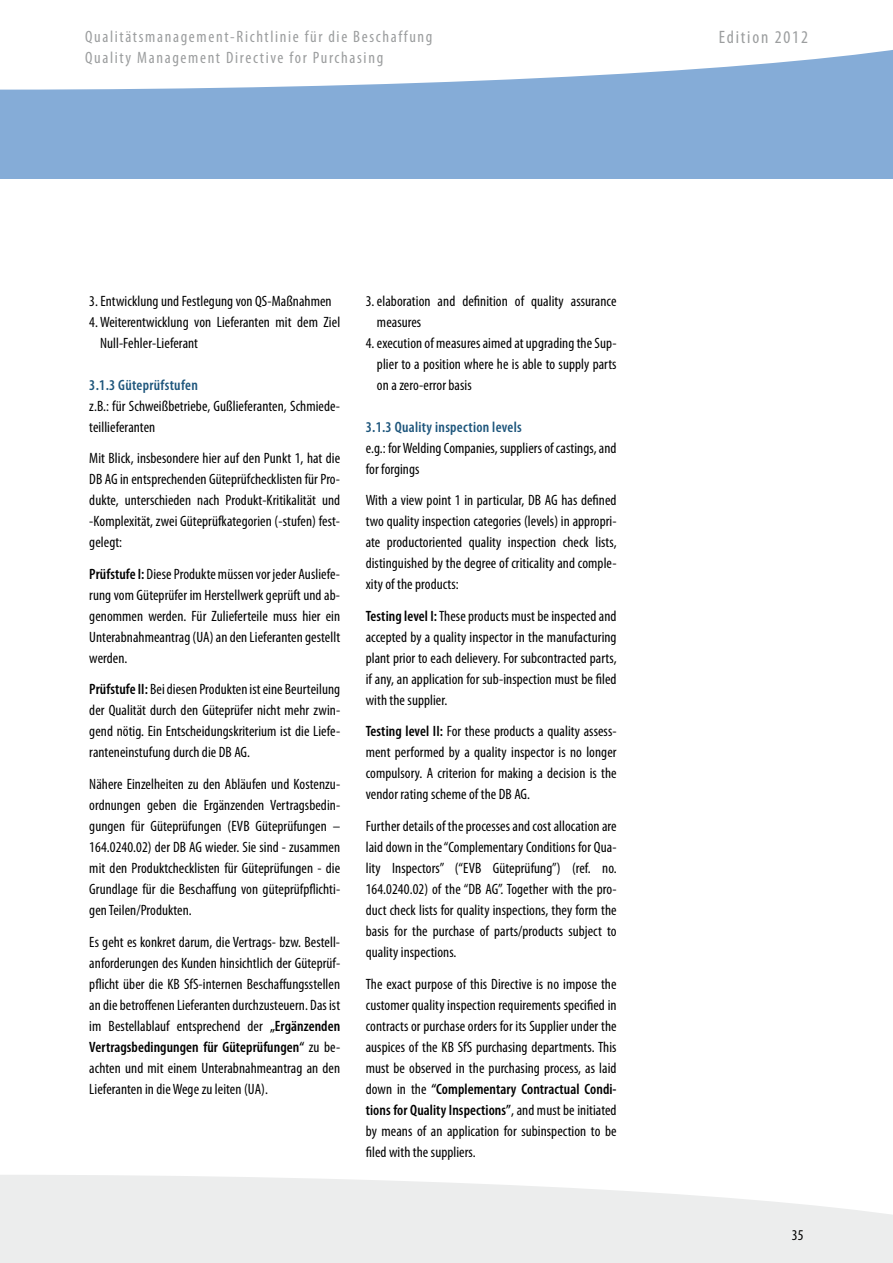
<style>
.page{position:relative;width:893px;height:1263px;background:#fff}
.page>*{position:absolute;margin:0;border:0;box-sizing:border-box;transform-origin:0 0}
.t1{font:condensed 18px "Myriad Pro";letter-spacing:.1em;color:#9c9e9f}
.t2{font:condensed 16.5px/21px "Myriad Pro";letter-spacing:.1em;color:#9c9e9f}
.t3{font:condensed 15px/21px "Myriad Pro";letter-spacing:.005em;color:#000;text-align:justify}
.t4{font:600 condensed 15px "Myriad Pro";letter-spacing:.02em;color:#1e567c}
.s1{font-weight:600}
</style>
<div class="page">
<div style="left:0;top:45px;width:893px;height:134px;background:#85acd7"></div>
<svg style="left:0;top:45px;width:893px;height:45px;fill:#fff"></svg>
<svg style="left:0;top:1175px;width:893px;height:88px;background:#eeefef"></svg>
<p class="t2" style="left:85px;top:26px;width:349px">Qualitätsmanagement-Richtlinie für die Beschaffung<br>Quality Management Directive for Purchasing</p>
<p class="t1" style="left:719px;top:26px;width:91px">Edition 2012</p>
<p class="t3" style="left:89px;top:290px;width:244px">3. Entwicklung und Festlegung von QS-Maßnahmen</p>
<p class="t3" style="left:100px;top:311px;width:242px;text-indent:-11px">4. Weiterentwicklung von Lieferanten mit dem Ziel<br>Null-Fehler-Lieferant</p>
<p class="t4" style="left:89px;top:376px;width:110px">3.1.3 Güteprüfstufen</p>
<p class="t3" style="left:89px;top:395px;width:252px">z.B.: für Schweißbetriebe, Gußlieferanten, Schmiede&shy;teillieferanten</p>
<p class="t3" style="left:89px;top:448px;width:252px">Mit Blick, insbesondere hier auf den Punkt 1, hat die DB AG in entsprechenden Güteprüfchecklisten für Pro&shy;dukte, unterschieden nach Produkt-Kritikalität und -Komplexität, zwei Güteprüfkategorien (-stufen) fest&shy;gelegt:</p>
<p class="t3" style="left:89px;top:563px;width:252px"><span class="s1">PrüfstufeI:</span> Diese Produkte müssen vor jeder Ausliefe&shy;rung vom Güteprüfer im Herstellwerk geprüft und ab&shy;genommen werden. Für Zulieferteile muss hier ein Unterabnahmeantrag (UA) an den Lieferanten gestellt werden.</p>
<p class="t3" style="left:89px;top:679px;width:252px"><span class="s1">PrüfstufeII:</span> Bei diesen Produkten ist eine Beurteilung der Qualität durch den Güteprüfer nicht mehr zwin&shy;gend nötig. Ein Entscheidungskriterium ist die Liefe&shy;ranteneinstufung durch die DB AG.</p>
<p class="t3" style="left:89px;top:773px;width:252px">Nähere Einzelheiten zu den Abläufen und Kostenzu&shy;ordnungen geben die Ergänzenden Vertragsbedin&shy;gungen für Güteprüfungen (EVB Güteprüfungen – 164.0240.02) der DB AG wieder. Sie sind - zusammen mit den Produktchecklisten für Güteprüfungen - die Grundlage für die Beschaffung von güteprüfpflichti&shy;gen Teilen/Produkten.</p>
<p class="t3" style="left:89px;top:931px;width:252px">Es geht es konkret darum, die Vertrags- bzw. Bestell&shy;anforderungen des Kunden hinsichtlich der Güteprüf&shy;pflicht über die KB SfS-internen Beschaffungsstellen an die betroffenen Lieferanten durchzusteuern. Das ist im Bestellablauf entsprechend der <span class="s1">„Ergänzenden Vertragsbedingungen für Güteprüfungen“</span> zu be&shy;achten und mit einem Unterabnahmeantrag an den Lieferanten in die Wege zu leiten (UA).</p>
<p class="t3" style="left:377px;top:290px;width:241px;text-indent:-11px">3. elaboration and definition of quality assurance measures</p>
<p class="t3" style="left:377px;top:332px;width:241px;text-indent:-11px">4. execution of measures aimed at upgrading the Sup&shy;plier to a position where he is able to supply parts on a zero-error basis</p>
<p class="t4" style="left:366px;top:418px;width:158px">3.1.3 Quality inspection levels</p>
<p class="t3" style="left:366px;top:437px;width:252px">e.g.: for Welding Companies, suppliers of castings, and for forgings</p>
<p class="t3" style="left:366px;top:490px;width:252px">With a view point 1 in particular, DB AG has defined two quality inspection categories (levels) in appropri&shy;ate productoriented quality inspection check lists, distinguished by the degree of criticality and comple&shy;xity of the products:</p>
<p class="t3" style="left:366px;top:605px;width:252px"><span class="s1">Testing level I:</span> These products must be inspected and accepted by a quality inspector in the manufacturing plant prior to each delievery. For subcontracted parts, if any, an application for sub-inspection must be filed with the supplier.</p>
<p class="t3" style="left:366px;top:721px;width:252px"><span class="s1">Testing level II:</span> For these products a quality assess&shy;ment performed by a quality inspector is no longer compulsory. A criterion for making a decision is the vendor rating scheme of the DB AG.</p>
<p class="t3" style="left:366px;top:815px;width:252px">Further details of the processes and cost allocation are laid down in the “Complementary Conditions for Qua&shy;lity Inspectors” (“EVB Güteprüfung”) (ref. no.<br>164.0240.02) of the “DB AG”. Together with the pro&shy;duct check lists for quality inspections, they form the basis for the purchase of parts/products subject to quality inspections.</p>
<p class="t3" style="left:366px;top:973px;width:252px">The exact purpose of this Directive is no impose the customer quality inspection requirements specified in contracts or purchase orders for its Supplier under the auspices of the KB SfS purchasing departments. This must be observed in the purchasing process, as laid down in the <span class="s1">“Complementary Contractual Condi&shy;tions for Quality Inspections”</span>, and must be initiated by means of an application for subinspection to be filed with the suppliers.</p>
<p class="t3" style="left:792px;top:1224px;width:13px">35</p>
</div>
